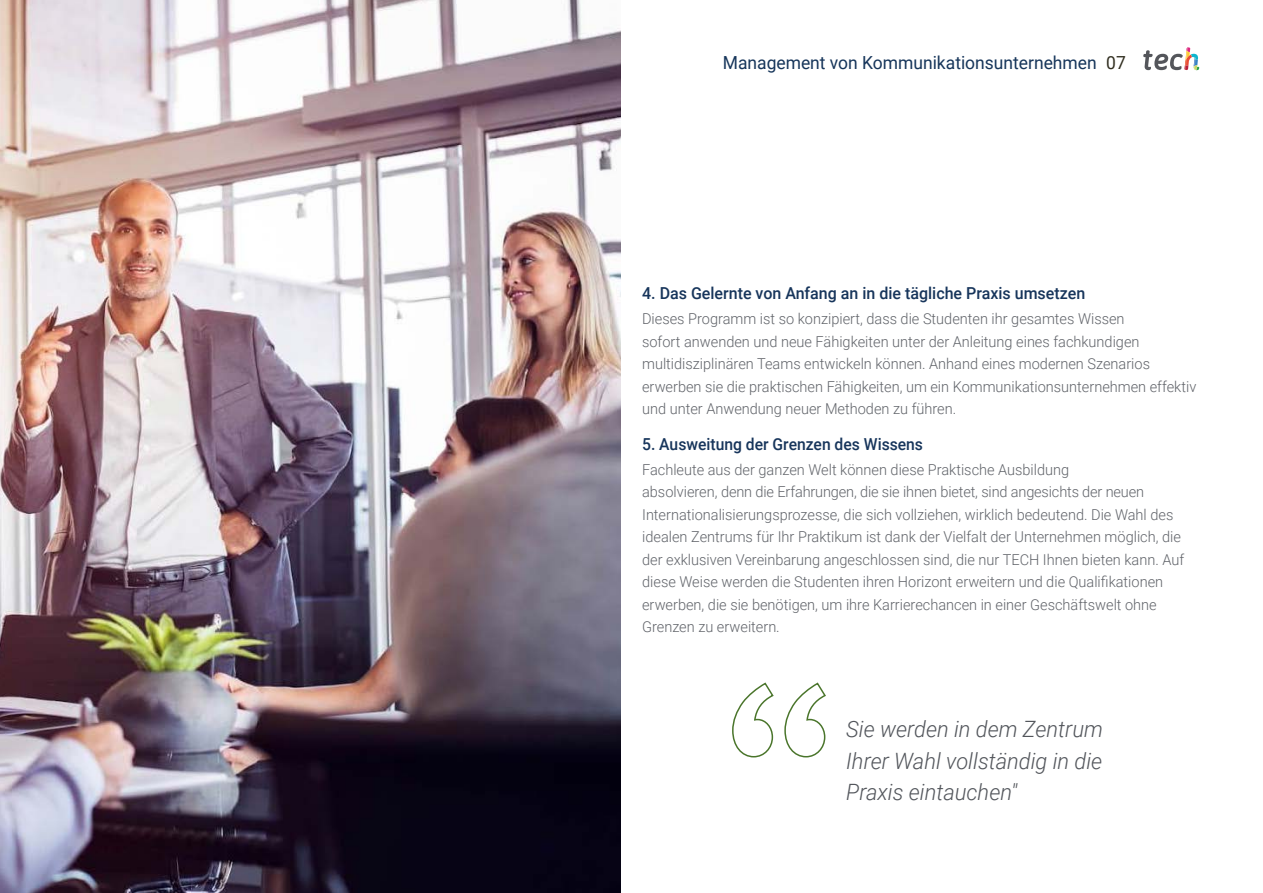
<style>
.page{position:relative;width:1263px;height:893px;background:#fff}
.page>*{position:absolute;margin:0;border:0;box-sizing:border-box;transform-origin:0 0}
.t1{font:italic 300 22.5px/31.5px "Roboto";color:#52555b;text-align:justify}
.t2{font:18px "Roboto";color:#16355a}
.t3{font:500 16.5px "Roboto";color:#17355b}
.t4{font:500 16.5px "Roboto";color:#17355b;scale:.95 1}
.t5{font:300 15px/22.5px "Roboto";color:#61646a}
.s1{font-family:"Meta Pro";font-size:21px;color:#fff}
.s2{color:#312e20}
</style>
<div class="page">
<svg style="left:732px;top:682px;width:94px;height:76px"></svg>
<svg style="left:1143px;top:47px;width:56px;height:24px"></svg>
<img style="left:0;top:0;width:621px;height:893px">
<p class="t2" style="left:723px;top:50px;width:404px">Management von Kommunikationsunternehmen<span class="s1">|</span> <span class="s2">07</span></p>
<p class="t3" style="left:642px;top:282px;width:445px">4. Das Gelernte von Anfang an in die tägliche Praxis umsetzen</p>
<p class="t5" style="left:642px;top:307px;width:556px">Dieses Programm ist so konzipiert, dass die Studenten ihr gesamtes Wissen<br>sofort anwenden und neue Fähigkeiten unter der Anleitung eines fachkundigen multidisziplinären Teams entwickeln können. Anhand eines modernen Szenarios erwerben sie die praktischen Fähigkeiten, um ein Kommunikationsunternehmen effektiv und unter Anwendung neuer Methoden zu führen.</p>
<p class="t4" style="left:642px;top:433px;width:297px">5. Ausweitung der Grenzen des Wissens</p>
<p class="t5" style="left:642px;top:458px;width:543px">Fachleute aus der ganzen Welt können diese Praktische Ausbildung<br>absolvieren, denn die Erfahrungen, die sie ihnen bietet, sind angesichts der neuen Internationalisierungsprozesse, die sich vollziehen, wirklich bedeutend. Die Wahl des idealen Zentrums für Ihr Praktikum ist dank der Vielfalt der Unternehmen möglich, die der exklusiven Vereinbarung angeschlossen sind, die nur TECH Ihnen bieten kann. Auf diese Weise werden die Studenten ihren Horizont erweitern und die Qualifikationen erwerben, die sie benötigen, um ihre Karrierechancen in einer Geschäftswelt ohne Grenzen zu erweitern.</p>
<h1 class="t1" style="left:846px;top:712px;width:258px">Sie werden in dem Zentrum Ihrer Wahl vollständig in die Praxis eintauchen"</h1>
</div>
